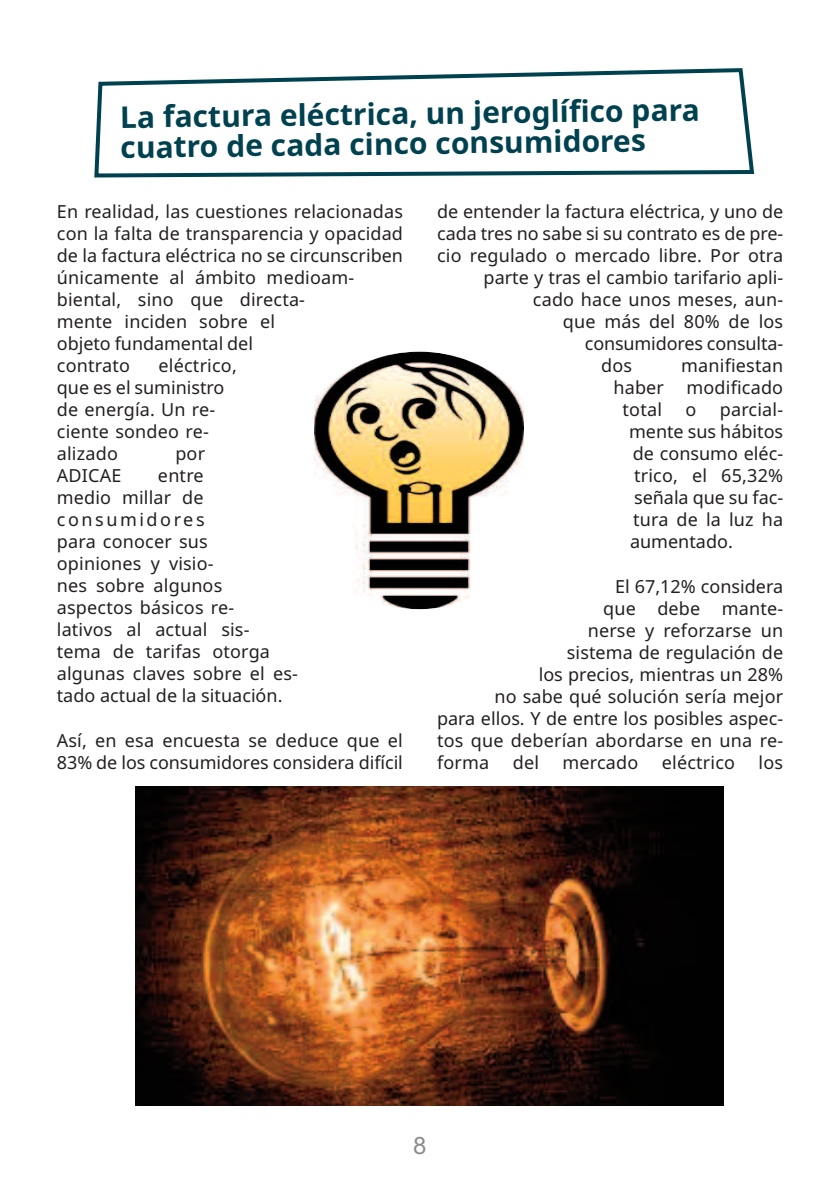
<style>
.page{position:relative;width:840px;height:1191px;background:#fff}
.page>*{position:absolute;margin:0;border:0;box-sizing:border-box;transform-origin:0 0}
.t1{font:700 30px/29.8px "Noto Sans";color:#004150}
.t2{font:24px "Arial";color:#8a8c8f}
.t3{font:18px/22px "Noto Sans";letter-spacing:.01em;color:#231f20}
.t4{font:18px "Noto Sans";letter-spacing:-.01em;color:#231f20}
</style>
<div class="page">
<svg style="left:94px;top:68px;width:659px;height:109px"></svg>
<img style="left:135px;top:786px;width:588px;height:320px">
<img style="left:314px;top:351px;width:209px;height:258px">
<h1 class="t1" style="left:120px;top:104px;width:581px;rotate:-1deg">La factura eléctrica, un jeroglífico para cuatro de cada cinco consumidores</h1>
<p class="t3" style="left:57px;top:201px;width:347px">En realidad, las cuestiones relacionadas con la falta de transparencia y opacidad de la factura eléctrica no se circunscriben únicamente al ámbito medioam&shy;biental, sino que directa-<br>mente inciden sobre el<br>objeto fundamental del<br>contrato</p>
<p class="t3" style="left:57px;top:355px;width:181px;text-indent:102px">eléctrico, que es el suministro de energía. Un re&shy;ciente sondeo re&shy;alizado</p>
<p class="t3" style="left:175px;top:443px;width:31px">por</p>
<p class="t3" style="left:57px;top:465px;width:66px">ADICAE</p>
<p class="t3" style="left:57px;top:465px;width:242px;text-indent:101px">entre<br>medio millar de consumidores<br>para conocer sus<br>opiniones y visio-<br>nes sobre algunos aspectos básicos re-<br>lativos al actual sis&shy;tema de tarifas otorga algunas claves sobre el es&shy;tado actual de la situación.</p>
<p class="t3" style="left:57px;top:730px;width:347px">Así, en esa encuesta se deduce que el<br>83% de los consumidores considera difícil</p>
<p class="t3" style="left:437px;top:201px;width:347px">de entender la factura eléctrica, y uno de</p>
<p class="t3" style="left:437px;top:223px;width:347px">cada tres no sabe si su contrato es de pre-</p>
<p class="t3" style="left:437px;top:245px;width:347px">cio regulado o mercado libre. Por otra</p>
<p class="t3" style="left:483px;top:267px;width:301px">parte y tras el cambio tarifario apli-</p>
<p class="t3" style="left:532px;top:289px;width:252px">cado hace unos meses, aun-</p>
<p class="t3" style="left:562px;top:311px;width:222px">que más del 80% de los</p>
<p class="t4" style="left:584px;top:331px;width:200px">consumidores consulta-</p>
<p class="t3" style="left:600px;top:355px;width:32px">dos</p>
<p class="t3" style="left:681px;top:355px;width:103px">manifiestan</p>
<p class="t3" style="left:613px;top:377px;width:171px">haber modificado</p>
<p class="t3" style="left:622px;top:399px;width:41px">total</p>
<p class="t3" style="left:685px;top:399px;width:12px">o</p>
<p class="t3" style="left:628px;top:399px;width:156px;text-align:justify;text-indent:91px">parcial&shy;mente sus hábitos de consumo eléc&shy;trico, el 65,32% señala que su fac&shy;tura de la luz ha aumentado.</p>
<p class="t3" style="left:614px;top:576px;width:169px">El 67,12% considera</p>
<p class="t3" style="left:603px;top:598px;width:181px">que debe mante-</p>
<p class="t3" style="left:587px;top:620px;width:197px">nerse y reforzarse un</p>
<p class="t3" style="left:566px;top:642px;width:217px">sistema de regulación de</p>
<p class="t3" style="left:538px;top:664px;width:246px">los precios, mientras un 28%</p>
<p class="t3" style="left:494px;top:686px;width:290px">no sabe qué solución sería mejor</p>
<p class="t3" style="left:437px;top:708px;width:347px">para ellos. Y de entre los posibles aspec-</p>
<p class="t3" style="left:437px;top:730px;width:347px">tos que deberían abordarse en una re-</p>
<p class="t3" style="left:437px;top:752px;width:54px">forma</p>
<p class="t3" style="left:512px;top:752px;width:28px">del</p>
<p class="t3" style="left:562px;top:752px;width:77px">mercado</p>
<p class="t3" style="left:661px;top:752px;width:75px">eléctrico</p>
<p class="t3" style="left:758px;top:752px;width:26px">los</p>
<h2 class="t2" style="left:413px;top:1131px;width:15px">8</h2>
</div>
